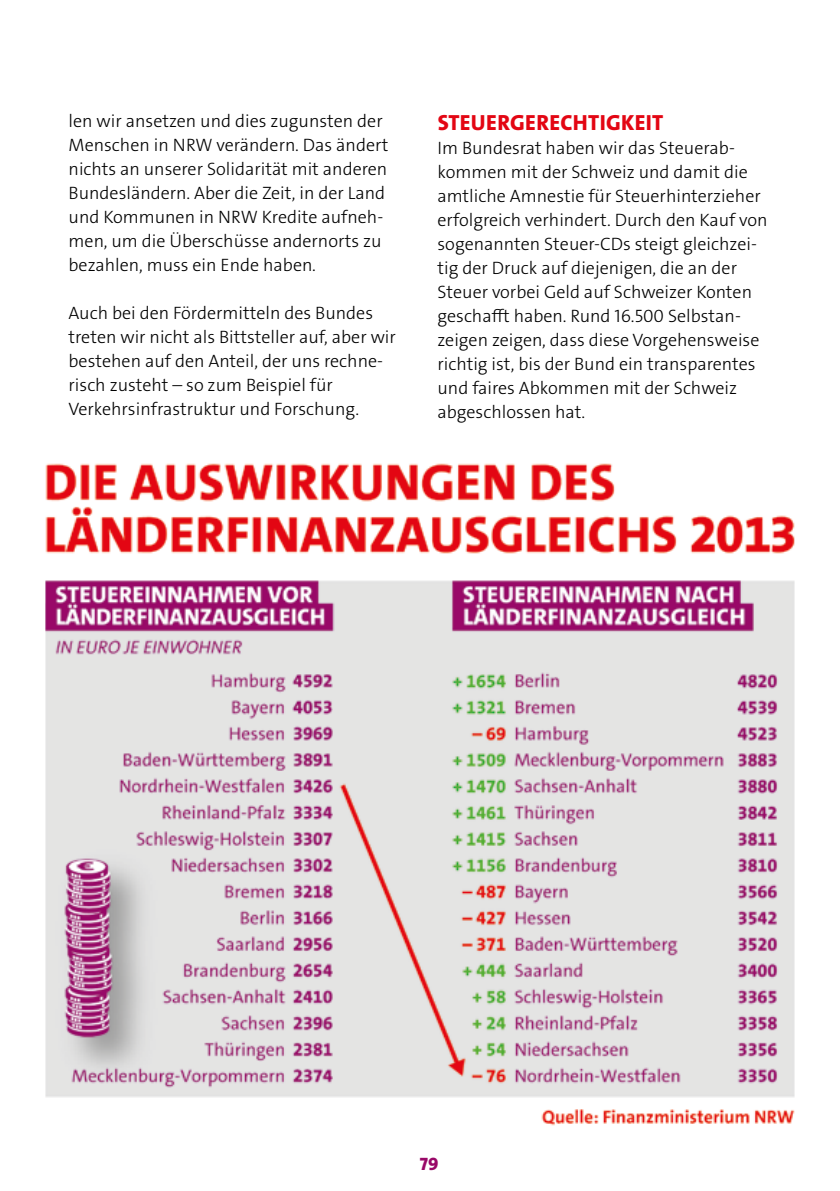
<style>
.page{position:relative;width:840px;height:1191px;background:#fff}
.page>*{position:absolute;margin:0;border:0;box-sizing:border-box;transform-origin:0 0}
.t1{font:22px "The Sans LP8 Ex Bld";letter-spacing:.015em;color:#e30613}
.t2{font:18px/24px "The Sans LP3 Lig";color:#000}
.t3{font:18px "The Sans LP8 Ex Bld";color:#990868}
</style>
<div class="page">
<img style="left:45px;top:463px;width:749px;height:663px">
<p class="t2" style="left:69px;top:109px;width:321px">len wir ansetzen und dies zugunsten der Menschen in NRW verändern. Das ändert nichts an unserer Solidarität mit anderen Bundesländern. Aber die Zeit, in der Land und Kommunen in NRW Kredite aufneh&shy;men, um die Überschüsse andernorts zu bezahlen, muss ein Ende haben.</p>
<p class="t2" style="left:69px;top:301px;width:328px">Auch bei den Fördermitteln des Bundes treten wir nicht als Bittsteller auf, aber wir bestehen auf den Anteil, der uns rechne&shy;risch zusteht – so zum Beispiel für Verkehrsinfrastruktur und Forschung.</p>
<p class="t1" style="left:437px;top:108px;width:227px">STEUERGERECHTIGKEIT</p>
<p class="t2" style="left:437px;top:136px;width:331px">Im Bundesrat haben wir das Steuerab&shy;kommen mit der Schweiz und damit die amtliche Amnestie für Steuerhinterzieher erfolgreich verhindert. Durch den Kauf von sogenannten Steuer-CDs steigt gleichzei&shy;tig der Druck auf diejenigen, die an der Steuer vorbei Geld auf Schweizer Konten geschafft haben. Rund 16.500 Selbstan&shy;zeigen zeigen, dass diese Vorgehensweise richtig ist, bis der Bund ein transparentes und faires Abkommen mit der Schweiz abgeschlossen hat.</p>
<p class="t3" style="left:420px;top:1152px;width:20px">79</p>
</div>
